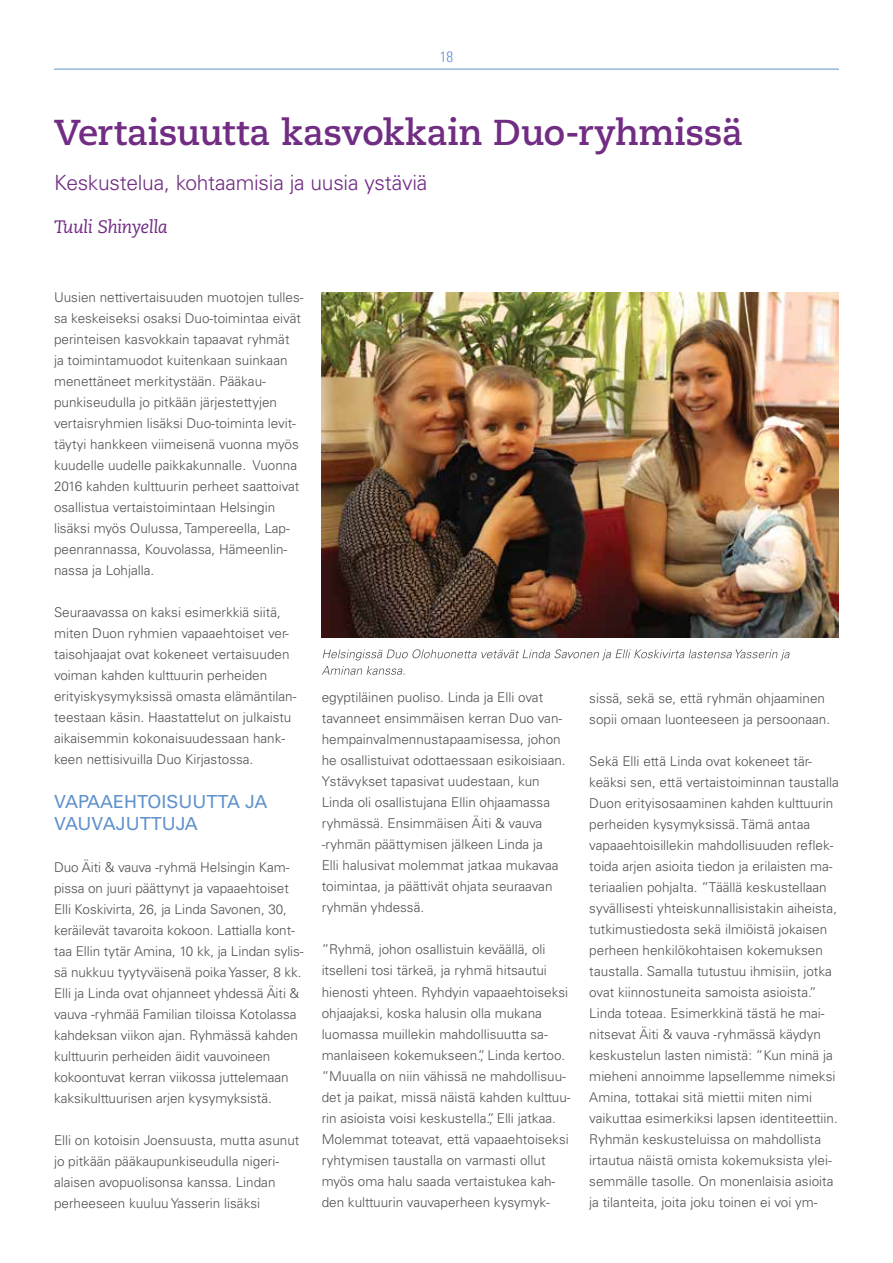
<style>
.page{position:relative;width:893px;height:1263px;background:#fff}
.page>*{position:absolute;margin:0;border:0;box-sizing:border-box;transform-origin:0 0}
.t1{font:700 36px "Caecilia LT Std";letter-spacing:-.01em;color:#712c83}
.t2{font:300 21px "Univers LT Std";letter-spacing:-.01em;color:#712c83}
.t3{font:18px/22.5px "Univers LT Std";color:#6192cc}
.t4{font:italic 18px "Caecilia LT Std";letter-spacing:-.025em;color:#712c83}
.t5{font:300 condensed 15px "Univers LT Std";color:#6192cc}
.t6{font:300 13.5px/21px "Univers LT Std";color:#515151}
</style>
<div class="page">
<hr style="left:54px;top:69px;width:785px;height:1px;background:#6192cc">
<img style="left:322px;top:292px;width:517px;height:345px">
<svg style="left:322px;top:666px;width:83px;height:9px"></svg>
<svg style="left:323px;top:649px;width:467px;height:11px"></svg>
<p class="t5" style="left:440px;top:47px;width:15px">18</p>
<h1 class="t1" style="left:54px;top:111px;width:691px">Vertaisuutta kasvokkain Duo-ryhmissä</h1>
<h2 class="t2" style="left:54px;top:169px;width:375px">Keskustelua, kohtaamisia ja uusia ystäviä</h2>
<h3 class="t4" style="left:54px;top:216px;width:115px">Tuuli Shinyella</h3>
<p class="t6" style="left:54px;top:287px;width:251px">Uusien nettivertaisuuden muotojen tulles&shy;sa keskeiseksi osaksi Duo-toimintaa eivät perinteisen kasvokkain tapaavat ryhmät<br>ja toimintamuodot kuitenkaan suinkaan menettäneet merkitystään. Pääkau&shy;punkiseudulla jo pitkään järjestettyjen vertaisryhmien lisäksi Duo-toiminta levit&shy;täytyi hankkeen viimeisenä vuonna myös kuudelle uudelle paikkakunnalle. Vuonna 2016 kahden kulttuurin perheet saattoivat osallistua vertaistoimintaan Helsingin lisäksi myös Oulussa, Tampereella, Lap&shy;peenrannassa, Kouvolassa, Hämeenlin&shy;nassa ja Lohjalla.</p>
<p class="t6" style="left:54px;top:602px;width:244px">Seuraavassa on kaksi esimerkkiä siitä, miten Duon ryhmien vapaaehtoiset ver&shy;taisohjaajat ovat kokeneet vertaisuuden voiman kahden kulttuurin perheiden erityiskysymyksissä omasta elämäntilan&shy;teestaan käsin. Haastattelut on julkaistu aikaisemmin kokonaisuudessaan hank&shy;keen nettisivuilla Duo Kirjastossa.</p>
<h3 class="t3" style="left:54px;top:790px;width:215px">VAPAAEHTOISUUTTA JA<br>VAUVAJUTTUJA</h3>
<p class="t6" style="left:54px;top:857px;width:251px">Duo Äiti &amp; vauva -ryhmä Helsingin Kam&shy;pissa on juuri päättynyt ja vapaaehtoiset Elli Koskivirta, 26, ja Linda Savonen, 30, keräilevät tavaroita kokoon. Lattialla kont&shy;taa Ellin tytär Amina, 10 kk, ja Lindan sylis&shy;sä nukkuu tyytyväisenä poika Yasser, 8 kk.<br>Elli ja Linda ovat ohjanneet yhdessä Äiti &amp; vauva -ryhmää Familian tiloissa Kotolassa kahdeksan viikon ajan. Ryhmässä kahden kulttuurin perheiden äidit vauvoineen kokoontuvat kerran viikossa juttelemaan kaksikulttuurisen arjen kysymyksistä.</p>
<p class="t6" style="left:54px;top:1130px;width:247px">Elli on kotoisin Joensuusta, mutta asunut jo pitkään pääkaupunkiseudulla nigeri&shy;alaisen avopuolisonsa kanssa. Lindan perheeseen kuuluu Yasserin lisäksi</p>
<p class="t6" style="left:322px;top:687px;width:246px">egyptiläinen puoliso. Linda ja Elli ovat tavanneet ensimmäisen kerran Duo van&shy;hempainvalmennustapaamisessa, johon he osallistuivat odottaessaan esikoisiaan.<br>Ystävykset tapasivat uudestaan, kun Linda oli osallistujana Ellin ohjaamassa ryhmässä. Ensimmäisen Äiti &amp; vauva -ryhmän päättymisen jälkeen Linda ja<br>Elli halusivat molemmat jatkaa mukavaa toimintaa, ja päättivät ohjata seuraavan ryhmän yhdessä.</p>
<p class="t6" style="left:322px;top:939px;width:251px">”Ryhmä, johon osallistuin keväällä, oli itselleni tosi tärkeä, ja ryhmä hitsautui hienosti yhteen. Ryhdyin vapaaehtoiseksi ohjaajaksi, koska halusin olla mukana luomassa muillekin mahdollisuutta sa&shy;manlaiseen kokemukseen.”, Linda kertoo. ”Muualla on niin vähissä ne mahdollisuu&shy;det ja paikat, missä näistä kahden kulttuu&shy;rin asioista voisi keskustella.”, Elli jatkaa.<br>Molemmat toteavat, että vapaaehtoiseksi ryhtymisen taustalla on varmasti ollut myös oma halu saada vertaistukea kah&shy;den kulttuurin vauvaperheen kysymyk-</p>
<p class="t6" style="left:589px;top:687px;width:242px">sissä, sekä se, että ryhmän ohjaaminen sopii omaan luonteeseen ja persoonaan.</p>
<p class="t6" style="left:589px;top:750px;width:251px">Sekä Elli että Linda ovat kokeneet tär&shy;keäksi sen, että vertaistoiminnan taustalla Duon erityisosaaminen kahden kulttuurin perheiden kysymyksissä. Tämä antaa vapaaehtoisillekin mahdollisuuden reflek&shy;toida arjen asioita tiedon ja erilaisten ma&shy;teriaalien pohjalta. ”Täällä keskustellaan syvällisesti yhteiskunnallisistakin aiheista, tutkimustiedosta sekä ilmiöistä jokaisen perheen henkilökohtaisen kokemuksen taustalla. Samalla tutustuu ihmisiin, jotka ovat kiinnostuneita samoista asioista.” Linda toteaa. Esimerkkinä tästä he mai&shy;nitsevat Äiti &amp; vauva -ryhmässä käydyn keskustelun lasten nimistä: ”Kun minä ja mieheni annoimme lapsellemme nimeksi Amina, tottakai sitä miettii miten nimi vaikuttaa esimerkiksi lapsen identiteettiin.<br>Ryhmän keskusteluissa on mahdollista irtautua näistä omista kokemuksista ylei&shy;semmälle tasolle. On monenlaisia asioita ja tilanteita, joita joku toinen ei voi ym-</p>
</div>
